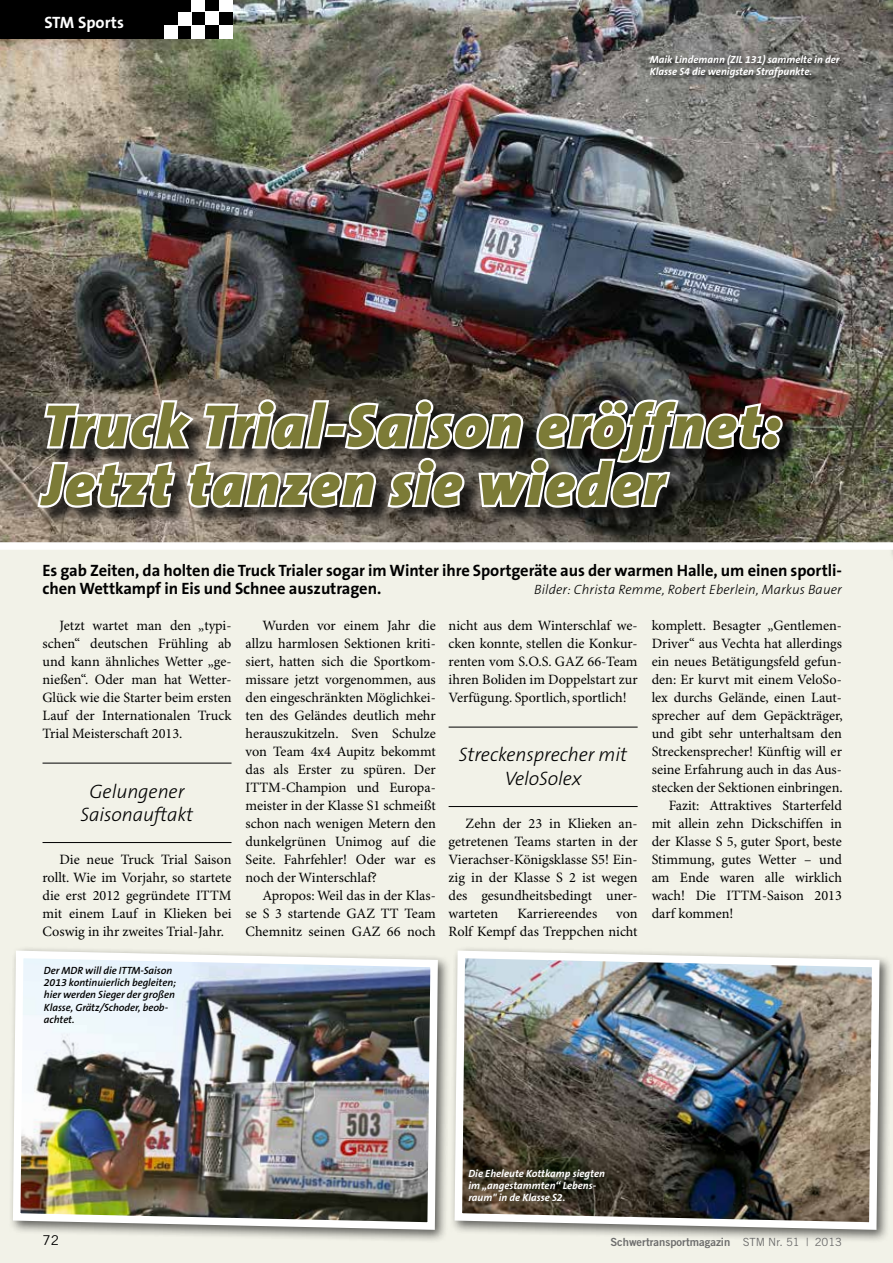
<style>
.page{position:relative;width:893px;height:1263px;background:#f2f2e8}
.page>*{position:absolute;margin:0;border:0;box-sizing:border-box;transform-origin:0 0}
.t1{font:italic 900 60px/58.5px "The Sans B9";letter-spacing:.03em;color:#7c7b37}
.t2{font:italic 300 19.5px/23.4px "The Sans B3";letter-spacing:-.005em;color:#000;text-align:center}
.t3{font:700 16.5px/18px "The Sans B7";letter-spacing:-.005em;color:#000}
.t4{font:700 16.5px "The Sans B7";color:#fff}
.t5{font:14.25px/18px "Minion Pro";color:#000;text-align:justify}
.t6{font:italic 300 13.5px "The Sans B3";letter-spacing:.01em;color:#000}
.t7{font:13.5px "Trade Gothic";color:#000}
.t8{font:11.25px "Trade Gothic Bold Two";color:#6e6e6e}
.t9{font:italic 700 10.5px/12.3px "The Sans B7";color:#fff}
.t10{font:italic 600 10.5px/12.3px "The Sans B6";letter-spacing:-.005em;color:#000}
.s1{font-family:"Trade Gothic"}
</style>
<div class="page">
<img style="left:0;top:0;width:889px;height:542px">
<hr style="left:889px;top:0;width:4px;height:281px;background:#000;opacity:.6">
<hr style="left:889px;top:266px;width:4px;height:297px;background:#000;opacity:.6">
<svg style="left:892px;top:0;width:1px;height:542px"></svg>
<div style="left:0;top:542px;width:893px;height:8px;background:#fff"></div>
<div style="left:0;top:0;width:233px;height:39px;background:#000"></div>
<div style="left:219px;top:25px;width:14px;height:14px;background:#fff"></div>
<div style="left:205px;top:12px;width:14px;height:13px;background:#fff"></div>
<div style="left:219px;top:0;width:14px;height:12px;background:#fff"></div>
<div style="left:192px;top:0;width:13px;height:12px;background:#fff"></div>
<div style="left:191px;top:25px;width:14px;height:14px;background:#fff"></div>
<div style="left:164px;top:25px;width:14px;height:14px;background:#fff"></div>
<div style="left:178px;top:12px;width:14px;height:14px;background:#fff"></div>
<div style="left:41px;top:402px;width:760px;height:124px;background:#000;opacity:.75"></div>
<svg style="left:35px;top:397px;width:750px;height:331px"></svg>
<hr style="left:43px;top:763px;width:189px;height:1px;background:#000">
<hr style="left:43px;top:842px;width:189px;height:1px;background:#000">
<hr style="left:449px;top:727px;width:189px;height:1px;background:#000">
<hr style="left:449px;top:806px;width:189px;height:1px;background:#000">
<div style="left:8px;top:946px;width:443px;height:297px;background:#000;opacity:.6"></div>
<img style="left:9px;top:947px;width:433px;height:287px">
<div style="left:450px;top:946px;width:443px;height:297px;background:#000;opacity:.6"></div>
<img style="left:451px;top:947px;width:432px;height:287px">
<div style="left:648px;top:53px;width:199px;height:32px;background:#000;opacity:.75"></div>
<p class="t4" style="left:44px;top:14px;width:81px">STM Sports</p>
<p class="t9" style="left:650px;top:54px;width:191px">Maik Lindemann (ZIL 131) sammelte in der<br>Klasse S4 die wenigsten Strafpunkte.</p>
<h1 class="t1" style="left:43px;top:399px;width:740px">Truck Trial-Saison eröffnet:<br>Jetzt tanzen sie wieder</h1>
<p class="t3" style="left:43px;top:562px;width:801px">Es gab Zeiten, da holten die Truck Trialer sogar im Winter ihre Sportgeräte aus der warmen Halle, um einen sportli&shy;chen Wettkampf in Eis und Schnee auszutragen.</p>
<p class="t6" style="left:534px;top:582px;width:309px">Bilder: Christa Remme, Robert Eberlein, Markus Bauer</p>
<p class="t5" style="left:43px;top:617px;width:191px;text-indent:17px">Jetzt wartet man den „typi&shy;schen“ deutschen Frühling ab und kann ähnliches Wetter „ge&shy;nießen“. Oder man hat Wetter-Glück wie die Starter beim ersten Lauf der Internationalen Truck Trial Meisterschaft 2013.</p>
<h2 class="t2" style="left:80px;top:780px;width:114px">Gelungener<br>Saisonauftakt</h2>
<p class="t5" style="left:43px;top:851px;width:191px;text-indent:17px">Die neue Truck Trial Saison rollt. Wie im Vorjahr, so startete die erst 2012 gegründete ITTM mit einem Lauf in Klieken bei Coswig in ihr zweites Trial-Jahr.</p>
<p class="t10" style="left:44px;top:964px;width:134px">Der MDR will die ITTM-Saison<br>2013 kontinuierlich begleiten; hier werden Sieger der großen<br>Klasse, Grätz/Schoder, beob&shy;achtet.</p>
<p class="t5" style="left:246px;top:617px;width:192px;text-indent:17px">Wurden vor einem Jahr die allzu harmlosen Sektionen kriti&shy;siert, hatten sich die Sportkom&shy;missare jetzt vorgenommen, aus den eingeschränkten Möglichkei&shy;ten des Geländes deutlich mehr herauszukitzeln. Sven Schulze von Team 4x4 Aupitz bekommt das als Erster zu spüren. Der ITTM-Champion und Europa&shy;meister in der Klasse S1 schmeißt schon nach wenigen Metern den dunkelgrünen Unimog auf die Seite. Fahrfehler! Oder war es noch der Winterschlaf?</p>
<p class="t5" style="left:246px;top:887px;width:192px;text-indent:17px">Apropos: Weil das in der Klas&shy;se S 3 startende GAZ TT Team Chemnitz seinen GAZ 66 noch</p>
<p class="t5" style="left:449px;top:617px;width:191px">nicht aus dem Winterschlaf we&shy;cken konnte, stellen die Konkur&shy;renten vom S.O.S. GAZ 66-Team ihren Boliden im Doppelstart zur Verfügung. Sportlich, sportlich!</p>
<h2 class="t2" style="left:459px;top:744px;width:170px">Streckensprecher mit<br>VeloSolex</h2>
<p class="t5" style="left:449px;top:815px;width:191px;text-indent:17px">Zehn der 23 in Klieken an&shy;getretenen Teams starten in der Vierachser-Königsklasse S5! Ein&shy;zig in der Klasse S 2 ist wegen des gesundheitsbedingt uner&shy;warteten</p>
<p class="t5" style="left:517px;top:905px;width:81px">Karriereendes</p>
<p class="t5" style="left:449px;top:905px;width:191px;text-align:right">von<br>Rolf Kempf das Treppchen nicht</p>
<p class="t5" style="left:652px;top:617px;width:192px">komplett. Besagter „Gentlemen-</p>
<p class="t5" style="left:652px;top:635px;width:192px">Driver“ aus Vechta hat allerdings</p>
<p class="t5" style="left:652px;top:653px;width:192px">ein neues Betätigungsfeld gefun-</p>
<p class="t5" style="left:652px;top:671px;width:192px">den: Er kurvt mit einem VeloSo-</p>
<p class="t5" style="left:652px;top:689px;width:192px">lex durchs Gelände, einen Laut-</p>
<p class="t5" style="left:652px;top:707px;width:193px">sprecher auf dem Gepäckträger,</p>
<p class="t5" style="left:652px;top:725px;width:192px">und gibt sehr unterhaltsam den</p>
<p class="t5" style="left:652px;top:743px;width:192px">Streckensprecher! Künftig will er</p>
<p class="t5" style="left:652px;top:761px;width:192px">seine Erfahrung auch in das Aus-</p>
<p class="t5" style="left:652px;top:779px;width:193px">stecken der Sektionen einbringen.</p>
<p class="t5" style="left:669px;top:797px;width:175px">Fazit: Attraktives Starterfeld</p>
<p class="t5" style="left:652px;top:815px;width:192px">mit allein zehn Dickschiffen in</p>
<p class="t5" style="left:652px;top:833px;width:192px">der Klasse S 5, guter Sport, beste</p>
<p class="t5" style="left:652px;top:851px;width:192px">Stimmung, gutes Wetter – und</p>
<p class="t5" style="left:652px;top:869px;width:192px">am Ende waren alle wirklich</p>
<p class="t5" style="left:652px;top:887px;width:192px">wach! Die ITTM-Saison 2013</p>
<p class="t5" style="left:652px;top:905px;width:83px">darf kommen!</p>
<p class="t9" style="left:468px;top:1167px;width:138px">Die Eheleute Kottkamp siegten im „angestammten“ Lebens&shy;raum" in de Klasse S2.</p>
<p class="t7" style="left:43px;top:1232px;width:18px">72</p>
<p class="t8" style="left:610px;top:1235px;width:233px">Schwertransportmagazin <span class="s1">STM Nr. 51 | 2013</span></p>
</div>
